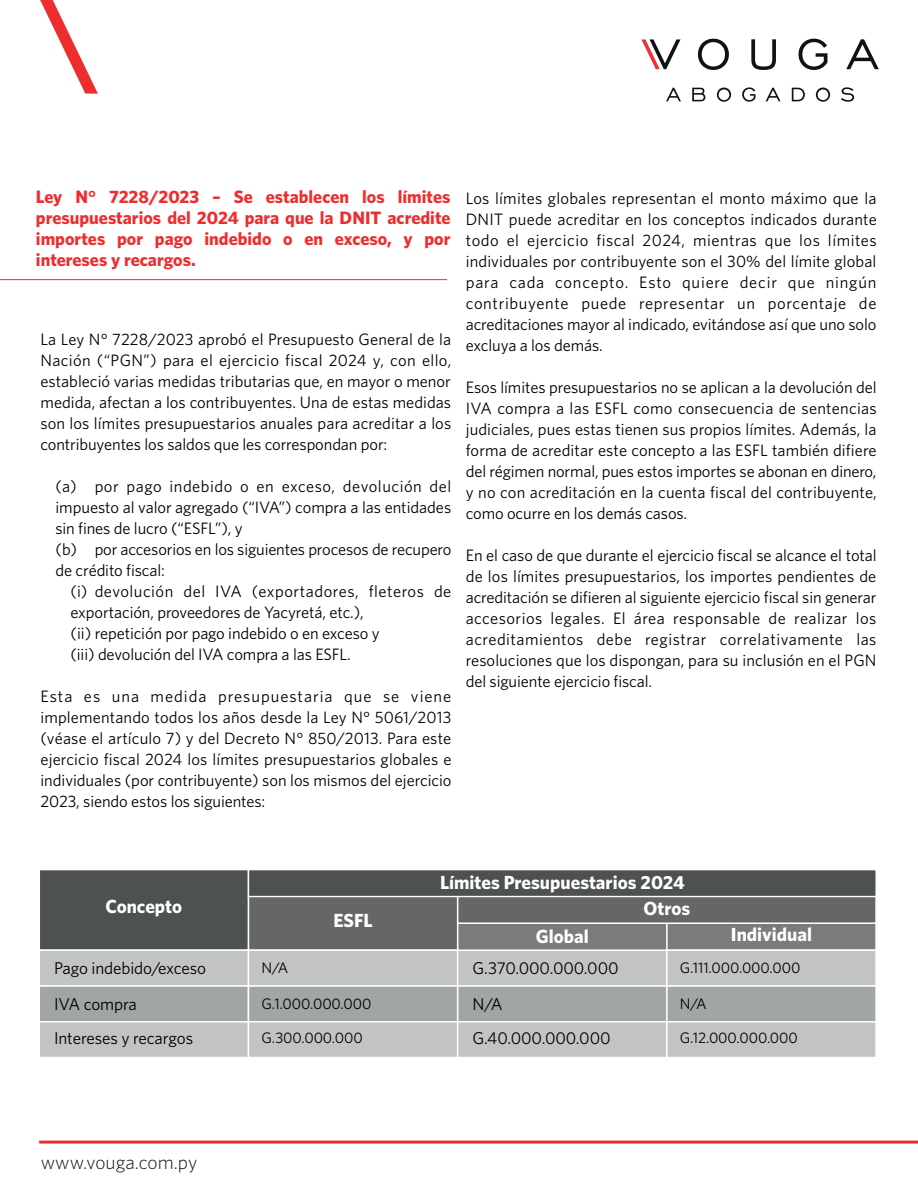
<style>
.page{position:relative;width:918px;height:1188px;background:#fff}
.page>*{position:absolute;margin:0;border:0;box-sizing:border-box;transform-origin:0 0}
.t1{font:300 19.5px "Whitney";color:#101315}
.t2{font:700 19.05px "Whitney";color:#fff}
.t3{font:700 18px/21px "Whitney";color:#ee2d2f;text-align:justify}
.t4{font:17.1px/36.2px "Whitney";letter-spacing:-.005em;color:#000001}
.t5{font:16.5px/21px "Whitney";letter-spacing:-.005em;color:#000001;text-align:justify}
.t6{font:15.15px "Whitney";letter-spacing:-.005em;color:#000001}
</style>
<div class="page">
<svg style="left:641px;top:39px;width:40px;height:30px"></svg>
<svg style="left:698px;top:39px;width:31px;height:31px"></svg>
<svg style="left:751px;top:39px;width:25px;height:31px"></svg>
<svg style="left:799px;top:39px;width:28px;height:31px"></svg>
<svg style="left:846px;top:39px;width:33px;height:30px"></svg>
<svg style="left:666px;top:88px;width:15px;height:13px"></svg>
<svg style="left:692px;top:88px;width:13px;height:13px"></svg>
<svg style="left:717px;top:87px;width:14px;height:15px"></svg>
<svg style="left:742px;top:87px;width:13px;height:15px"></svg>
<svg style="left:766px;top:88px;width:15px;height:13px"></svg>
<svg style="left:792px;top:88px;width:13px;height:13px"></svg>
<svg style="left:816px;top:87px;width:14px;height:15px"></svg>
<svg style="left:841px;top:87px;width:13px;height:15px"></svg>
<svg style="left:40px;top:0;width:58px;height:94px"></svg>
<hr style="left:39px;top:1141px;width:879px;height:3px;background:#ee2d2f">
<hr style="left:0;top:279px;width:447px;height:1px;background:#ee2d2f">
<div style="left:39px;top:869px;width:210px;height:82px;background:#4e5152;border:2px solid #fff"></div>
<div style="left:248px;top:895px;width:210px;height:56px;background:#646667"></div>
<div style="left:39px;top:949px;width:210px;height:38px;background:#c2c3c3;border:2px solid #fff"></div>
<div style="left:248px;top:949px;width:210px;height:38px;background:#c2c3c3;border:2px solid #fff"></div>
<div style="left:39px;top:985px;width:210px;height:38px;background:#a2a5a5;border:2px solid #fff"></div>
<div style="left:248px;top:985px;width:210px;height:38px;background:#a2a5a5;border:2px solid #fff"></div>
<div style="left:39px;top:1021px;width:210px;height:37px;background:#c2c3c3;border:2px solid #fff"></div>
<div style="left:248px;top:1021px;width:210px;height:37px;background:#c2c3c3;border:2px solid #fff"></div>
<div style="left:457px;top:922px;width:211px;height:30px;background:#797b7c"></div>
<div style="left:666px;top:922px;width:211px;height:29px;background:#797b7c;border:2px solid #fff"></div>
<div style="left:457px;top:949px;width:211px;height:38px;background:#c2c3c3;border:2px solid #fff"></div>
<div style="left:666px;top:949px;width:211px;height:38px;background:#c2c3c3;border:2px solid #fff"></div>
<div style="left:457px;top:985px;width:211px;height:38px;background:#a2a5a5;border:2px solid #fff"></div>
<div style="left:666px;top:985px;width:211px;height:38px;background:#a2a5a5;border:2px solid #fff"></div>
<div style="left:457px;top:1021px;width:211px;height:37px;background:#c2c3c3;border:2px solid #fff"></div>
<div style="left:666px;top:1021px;width:211px;height:37px;background:#c2c3c3;border:2px solid #fff"></div>
<div style="left:457px;top:895px;width:420px;height:29px;background:#646667;border:2px solid #fff"></div>
<div style="left:248px;top:869px;width:629px;height:28px;background:#4e5152;border:2px solid #fff"></div>
<p class="t3" style="left:36px;top:186px;width:416px">Ley N° 7228/2023 – Se establecen los límites presupuestarios del 2024 para que la DNIT acredite importes por pago indebido o en exceso, y por intereses y recargos.</p>
<p class="t5" style="left:40px;top:329px;width:412px">La Ley N° 7228/2023 aprobó el Presupuesto General de la Nación (“PGN”) para el ejercicio fiscal 2024 y, con ello, estableció varias medidas tributarias que, en mayor o menor medida, afectan a los contribuyentes. Una de estas medidas son los límites presupuestarios anuales para acreditar a los contribuyentes los saldos que les correspondan por:</p>
<p class="t5" style="left:55px;top:476px;width:398px;text-align:left">(a) por pago indebido o en exceso, devolución del impuesto al valor agregado (“IVA”) compra a las entidades sin fines de lucro (“ESFL”), y<br>(b) por accesorios en los siguientes procesos de recupero de crédito fiscal:</p>
<p class="t5" style="left:70px;top:581px;width:382px;text-align:left">(i) devolución del IVA (exportadores, fleteros de exportación, proveedores de Yacyretá, etc.),<br>(ii) repetición por pago indebido o en exceso y<br>(iii) devolución del IVA compra a las ESFL.</p>
<p class="t5" style="left:40px;top:686px;width:413px">Esta es una medida presupuestaria que se viene implementando todos los años desde la Ley N° 5061/2013 (véase el artículo 7) y del Decreto N° 850/2013. Para este ejercicio fiscal 2024 los límites presupuestarios globales e individuales (por contribuyente) son los mismos del ejercicio 2023, siendo estos los siguientes:</p>
<p class="t5" style="left:466px;top:188px;width:413px">Los límites globales representan el monto máximo que la DNIT puede acreditar en los conceptos indicados durante todo el ejercicio fiscal 2024, mientras que los límites individuales por contribuyente son el 30% del límite global para cada concepto. Esto quiere decir que ningún contribuyente puede representar un porcentaje de acreditaciones mayor al indicado, evitándose así que uno solo excluya a los demás.</p>
<p class="t5" style="left:466px;top:377px;width:413px">Esos límites presupuestarios no se aplican a la devolución del IVA compra a las ESFL como consecuencia de sentencias judiciales, pues estas tienen sus propios límites. Además, la forma de acreditar este concepto a las ESFL también difiere del régimen normal, pues estos importes se abonan en dinero, y no con acreditación en la cuenta fiscal del contribuyente, como ocurre en los demás casos.</p>
<p class="t5" style="left:466px;top:545px;width:413px">En el caso de que durante el ejercicio fiscal se alcance el total de los límites presupuestarios, los importes pendientes de acreditación se difieren al siguiente ejercicio fiscal sin generar accesorios legales. El área responsable de realizar los acreditamientos debe registrar correlativamente las resoluciones que los dispongan, para su inclusión en el PGN del siguiente ejercicio fiscal.</p>
<p class="t2" style="left:106px;top:894px;width:78px">Concepto</p>
<p class="t4" style="left:54px;top:949px;width:154px">Pago indebido/exceso<br>IVA compra</p>
<p class="t4" style="left:54px;top:1020px;width:141px">Intereses y recargos</p>
<p class="t1" style="left:41px;top:1151px;width:158px">www.vouga.com.py</p>
<p class="t2" style="left:333px;top:909px;width:41px">ESFL</p>
<p class="t6" style="left:261px;top:959px;width:28px">N/A</p>
<p class="t6" style="left:261px;top:995px;width:111px">G.1.000.000.000</p>
<p class="t6" style="left:261px;top:1029px;width:103px">G.300.000.000</p>
<p class="t2" style="left:440px;top:871px;width:246px">Límites Presupuestarios 2024</p>
<p class="t2" style="left:644px;top:897px;width:48px">Otros</p>
<p class="t2" style="left:536px;top:924px;width:54px">Global</p>
<p class="t2" style="left:731px;top:923px;width:83px">Individual</p>
<p class="t4" style="left:472px;top:949px;width:148px">G.370.000.000.000<br>N/A</p>
<p class="t4" style="left:472px;top:1020px;width:140px">G.40.000.000.000</p>
<p class="t6" style="left:680px;top:959px;width:122px">G.111.000.000.000</p>
<p class="t6" style="left:680px;top:995px;width:28px">N/A</p>
<p class="t6" style="left:680px;top:1029px;width:119px">G.12.000.000.000</p>
</div>
